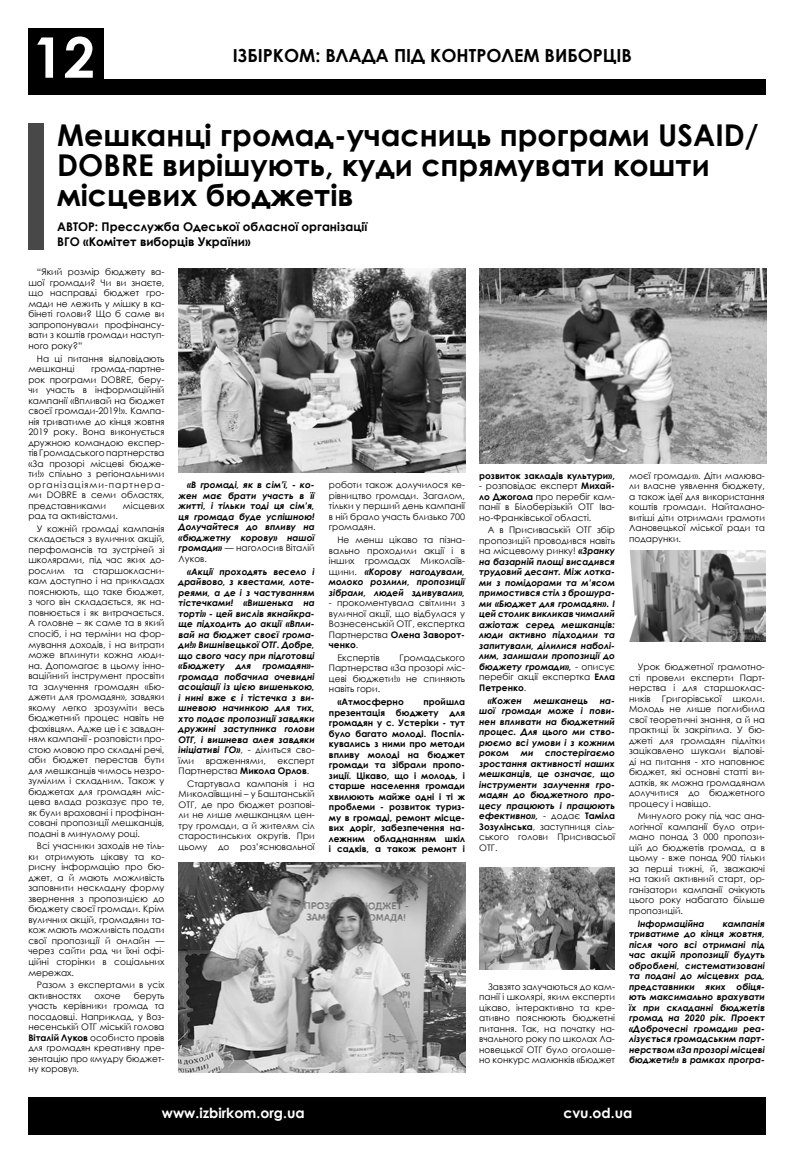
<style>
.page{position:relative;width:794px;height:1163px;background:#fff}
.page>*{position:absolute;margin:0;border:0;box-sizing:border-box;transform-origin:0 0}
.t1{font:700 56px "Century Gothic";color:#fff}
.t2{font:700 30px/30px "Century Gothic";color:#000}
.t3{font:700 18px "Century Gothic";color:#000}
.t4{font:700 14px "Century Gothic";color:#fff}
.t5{font:700 12px/14.4px "Century Gothic";color:#000}
.t6{font:9px/10.5px "Century Gothic";color:#000;text-align:justify}
.t7{font:italic 700 9px/10.5px "Century Gothic";color:#000;text-align:justify}
.t8{font:700 9px/10.5px "Century Gothic";color:#000;text-align:justify}
.s1{font-weight:700}
.s2{font-weight:400;font-style:normal}
.s3{font-weight:700;font-style:italic}
.s4{font-style:normal}
</style>
<div class="page">
<div style="left:28px;top:28px;width:76px;height:62px;background:#000"></div>
<div style="left:28px;top:79px;width:737px;height:16px;background:#000"></div>
<div style="left:28px;top:1097px;width:737px;height:37px;background:#000"></div>
<div style="left:28px;top:123px;width:16px;height:126px;background:#484848"></div>
<img style="left:178px;top:268px;width:287px;height:204px">
<img style="left:178px;top:862px;width:287px;height:209px">
<img style="left:480px;top:268px;width:286px;height:195px">
<img style="left:479px;top:867px;width:136px;height:102px">
<img style="left:629px;top:550px;width:136px;height:91px">
<h1 class="t1" style="left:32px;top:15px;width:64px">12</h1>
<h3 class="t3" style="left:233px;top:41px;width:400px">ІЗБІРКОМ: ВЛАДА ПІД КОНТРОЛЕМ ВИБОРЦІВ</h3>
<h2 class="t2" style="left:57px;top:119px;width:703px">Мешканці громад-учасниць програми USAID/<br>DOBRE вирішують, куди спрямувати кошти місцевих бюджетів</h2>
<h3 class="t5" style="left:57px;top:219px;width:311px">АВТОР: Пресслужба Одеської обласної організації<br>ВГО «Комітет виборців України»</h3>
<p class="t6" style="left:28px;top:266px;width:138px;text-indent:9px">“Який розмір бюджету ва&shy;шої громади? Чи ви знаєте, що насправді бюджет гро&shy;мади не лежить у мішку в ка&shy;бінеті голови? Що б саме ви запропонували профінансу&shy;вати з коштів громади наступ&shy;ного року?”</p>
<p class="t6" style="left:28px;top:353px;width:138px;text-indent:9px">На ці питання відповідають мешканці</p>
<p class="t6" style="left:28px;top:363px;width:138px;text-indent:63px">громад-партне&shy;рок програми DOBRE, беру&shy;чи участь в інформаційній кампанії «Впливай на бюджет своєї громади-2019!». Кампа&shy;нія триватиме до кінця жовтня 2019 року. Вона виконується дружною командою експер&shy;тів Громадського партнерства «За прозорі місцеві бюдже&shy;ти!» спільно з регіональними організаціями-партнера&shy;ми DOBRE в семи областях, представниками</p>
<p class="t6" style="left:123px;top:500px;width:43px">місцевих</p>
<p class="t6" style="left:37px;top:509px;width:129px;line-height:12.7px;text-indent:-9px">рад та активістами.<br>У кожній громаді кампанія</p>
<p class="t6" style="left:28px;top:533px;width:138px">складається з вуличних акцій, перфомансів та зустрічей зі школярами, під час яких до&shy;рослим та старшокласни&shy;кам доступно і на прикладах пояснюють, що таке бюджет, з чого він складається, як на&shy;повнюється і як витрачається.<br>А головне – як саме та в який спосіб, і на терміни на фор&shy;мування доходів, і на витрати може вплинути кожна люди&shy;на. Допомагає в цьому інно&shy;ваційний інструмент просвіти та залучення громадян «Бю&shy;джети для громадян», завдяки якому легко зрозуміти весь бюджетний процес навіть не фахівцям. Адже це і є завдан&shy;ням кампанії - розповісти про&shy;стою мовою про складні речі, аби бюджет перестав бути для мешканців чимось незро&shy;зумілим і складним. Також у бюджетах для громадян міс&shy;цева влада розказує про те, як були враховані і профінан&shy;совані пропозиції мешканців, подані в минулому році.</p>
<p class="t6" style="left:28px;top:840px;width:138px;text-indent:9px">Всі учасники заходів не тіль&shy;ки отримують цікаву та ко&shy;рисну інформацію про бю&shy;джет, а й мають можливість заповнити нескладну форму звернення з пропозицією до бюджету своєї громади. Крім вуличних акцій, громадяни та&shy;кож мають можливість подати свої пропозиції й онлайн — через сайти рад чи їхні офі&shy;ційні сторінки в соціальних мережах.</p>
<p class="t6" style="left:28px;top:979px;width:138px;text-indent:9px">Разом з експертами в усіх активностях</p>
<p class="t6" style="left:28px;top:989px;width:138px;text-indent:105px">беруть участь керівники громад та посадовці. Наприклад, у Воз&shy;несенській ОТГ міській голова <span class="s1">Віталій Луков</span> особисто провів для громадян креативну пре&shy;зентацію про «мудру бюджет&shy;ну корову».</p>
<p class="t6" style="left:94px;top:989px;width:28px">охоче</p>
<p class="t7" style="left:179px;top:479px;width:138px;text-indent:9px">«В громаді, як в сім’ї, - ко&shy;жен має брати участь в її житті, і тільки тоді ця сім’я, ця громада буде успішною!<br>Долучайтеся до впливу на «бюджетну корову» нашої громади» <span class="s2">— наголосив Віталій Луков.</span></p>
<p class="t7" style="left:179px;top:565px;width:138px;text-indent:9px">«Акції проходять весело і драйвово, з квестами, лоте&shy;реями, а де і з частуванням тістечками! «Вишенька на торті» - цей вислів якнайкра&shy;ще підходить до акції «Впли&shy;вай на бюджет своєї грома&shy;ди!» Вишнівецької ОТГ. Добре, що свого часу при підготовці «Бюджету для громадян»- громада побачила очевидні асоціації із цією вишенькою, і нині вже є і тістечка з ви&shy;шневою начинкою для тих, хто подає пропозиції завдяки дружині заступника голови ОТГ, і вишнева алея завдяки ініціативі ГО»<span class="s2">, - ділиться сво&shy;їми</span></p>
<p class="t6" style="left:179px;top:755px;width:138px;text-indent:99px">експерт<br>Партнерства <span class="s1">Микола Орлов</span>.</p>
<p class="t6" style="left:179px;top:778px;width:138px;text-indent:9px">Стартувала кампанія і на Миколаївщині – у Баштанській ОТГ, де про бюджет розпові&shy;ли не лише мешканцям цен&shy;тру громади, а й жителям сіл старостинських округів. При цьому до роз’яснювальної</p>
<p class="t6" style="left:206px;top:755px;width:62px">враженнями,</p>
<p class="t6" style="left:329px;top:479px;width:138px">роботи також долучилося ке&shy;рівництво громади. Загалом, тільки у перший день кампанії в ній брало участь близько 700 громадян.</p>
<p class="t6" style="left:329px;top:534px;width:138px;text-indent:9px">Не менш цікаво та пізна&shy;вально проходили акції і в інших громадах Миколаїв&shy;щини. <span class="s3">«Корову нагодували, молоко розлили, пропозиції зібрали, людей здивували»,</span></p>
<p class="t6" style="left:329px;top:597px;width:138px">- прокоментувала світлини з вуличної акції, що відбулася у Вознесенській ОТГ, експертка Партнерства <span class="s1">Олена Заворот&shy;ченко</span>.</p>
<p class="t6" style="left:337px;top:652px;width:44px">Експертів</p>
<p class="t6" style="left:329px;top:652px;width:138px;text-indent:71px">Громадського Партнерства «За прозорі міс&shy;цеві бюджети!» не спиняють навіть гори.</p>
<p class="t8" style="left:337px;top:696px;width:68px">«Атмосферно</p>
<p class="t8" style="left:329px;top:696px;width:138px;text-indent:94px">пройшла презентація бюджету для громадян у с. Устеріки - тут було багато молоді. Поспіл&shy;кувались з ними про методи впливу молоді на бюджет громади та зібрали пропо&shy;зиції. Цікаво, що і молодь, і старше населення громади хвилюють майже одні і ті ж проблеми - розвиток туриз&shy;му в громаді, ремонт місце&shy;вих доріг, забезпечення на&shy;лежним обладнанням шкіл і садків, а також ремонт і</p>
<p class="t8" style="left:479px;top:469px;width:137px">розвиток закладів культури»,</p>
<p class="t6" style="left:479px;top:480px;width:137px">- розповідає експерт <span class="s1">Михай&shy;ло Джогола</span> про перебіг кам&shy;панії в Білоберізькій ОТГ Іва&shy;но-Франківської області.</p>
<p class="t7" style="left:479px;top:524px;width:137px;text-indent:9px"><span class="s2">А в Присиваській ОТГ збір пропозицій проводився навіть на місцевому ринку!</span> «Зранку на базарній площі висадився трудовий десант. Між лотка&shy;ми з помідорами та м’ясом примостився стіл з брошура&shy;ми «Бюджет для громадян». І цей столик викликав чималий ажіотаж серед мешканців: люди активно підходили та запитували, ділилися наболі&shy;лим, залишали пропозиції до бюджету громади», <span class="s2">- описує перебіг акції експертка</span> <span class="s4">Елла Петренко</span><span class="s2">.</span></p>
<p class="t7" style="left:488px;top:694px;width:36px">«Кожен</p>
<p class="t7" style="left:534px;top:694px;width:56px">мешканець</p>
<p class="t7" style="left:479px;top:694px;width:137px;text-indent:121px">на&shy;шої громади може і пови&shy;нен впливати на бюджетний процес. Для цього ми ство&shy;рюємо всі умови і з кожним роком</p>
<p class="t7" style="left:479px;top:747px;width:137px;text-indent:66px">спостерігаємо зростання активності наших мешканців, це означає, що інструменти залучення гро&shy;мадян до бюджетного про&shy;цесу працюють і працюють ефективно», <span class="s2">- додає</span> <span class="s4">Таміла Зозулінська</span><span class="s2">, заступниця сіль&shy;ського голови Присивасьої ОТГ.</span></p>
<p class="t7" style="left:521px;top:747px;width:14px">ми</p>
<p class="t6" style="left:479px;top:980px;width:137px;text-indent:9px">Завзято залучаються до кам&shy;панії і школярі, яким експерти цікаво, інтерактивно та кре&shy;ативно пояснюють бюджетні питання. Так, на початку на&shy;вчального року по школах Ла&shy;новецької ОТГ було оголоше&shy;но конкурс малюнків «Бюджет</p>
<p class="t6" style="left:629px;top:470px;width:137px">моєї громади». Діти малюва&shy;ли власне уявлення бюджету, а також ідеї для використання коштів громади. Найталано&shy;витіші діти отримали грамоти Лановецької міської ради та подарунки.</p>
<p class="t6" style="left:629px;top:661px;width:137px;text-indent:9px">Урок бюджетної грамотно&shy;сті провели експерти Парт&shy;нерства і для старшоклас&shy;ників</p>
<p class="t6" style="left:662px;top:692px;width:61px">Григорівської</p>
<p class="t6" style="left:629px;top:692px;width:137px;text-indent:104px">школи.<br>Молодь не лише поглибила свої теоретичні знання, а й на практиці їх закріпила. У бю&shy;джеті для громадян підлітки зацікавлено шукали відпові&shy;ді на питання - хто наповнює бюджет, які основні статті ви&shy;датків, як можна громадянам долучитися до бюджетного процесу і навіщо.</p>
<p class="t6" style="left:629px;top:810px;width:137px;text-indent:9px">Минулого року під час ана&shy;логічної кампанії було отри&shy;мано понад 3 000 пропози&shy;цій до бюджетів громад, а в цьому - вже понад 900 тільки за перші тижні, й, зважаючі на такий активний старт, ор&shy;ганізатори кампанії очікують цього року набагато більше пропозицій.</p>
<p class="t7" style="left:637px;top:917px;width:68px">Інформаційна</p>
<p class="t7" style="left:629px;top:917px;width:137px;text-indent:94px">кампанія триватиме до кінця жовтня, після чого всі отримані під час акцій пропозиції будуть оброблені, систематизовані та подані до місцевих рад, представники яких обіця&shy;ють максимально врахувати їх при складанні бюджетів громад на 2020 рік. Проект «Доброчесні громади» реа&shy;лізується громадським парт&shy;нерством «За прозорі місцеві бюджети!» в рамках програ-</p>
<h3 class="t4" style="left:162px;top:1101px;width:144px">www.izbirkom.org.ua</h3>
<h3 class="t4" style="left:563px;top:1101px;width:70px">cvu.od.ua</h3>
</div>
